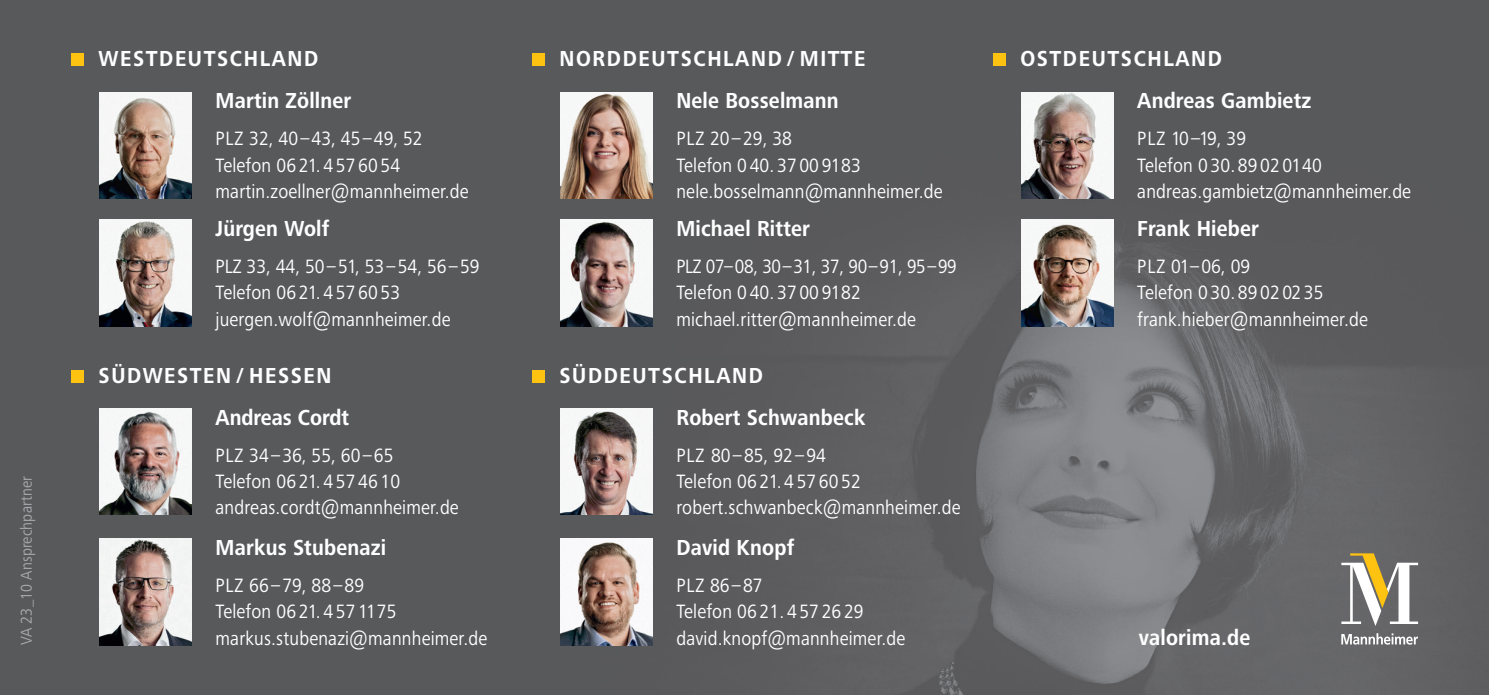
<style>
.page{position:relative;width:1489px;height:695px;background:#fff}
.page>*{position:absolute;margin:0;border:0;box-sizing:border-box;transform-origin:0 0}
.t1{font:700 22.5px/41.5px "Frutiger Next Pro";letter-spacing:.01em;color:#fff;scale:.9 1}
.t2{font:700 22.5px/42.5px "Frutiger Next Pro";letter-spacing:.07em;color:#fff;scale:.9 1}
.t3{font:700 22.5px/42.5px "Frutiger Next Pro";letter-spacing:.08em;color:#fff;scale:.9 1}
.t4{font:700 22.5px/42.5px "Frutiger Next Pro";letter-spacing:.04em;color:#fff;scale:.9 1}
.t5{font:20px/26.2px "Frutiger Next Pro";letter-spacing:.01em;color:#fff;scale:.9 1}
.t6{font:20px/26.2px "Frutiger Next Pro";letter-spacing:.01em;color:#fff;scale:.88 1}
.t7{font:16.25px "Frutiger Next Pro";letter-spacing:.01em;color:#a8a9ad;scale:.9 1}
</style>
<div class="page">
<img style="left:0;top:0;width:1488px;height:694px">
<svg style="left:1341px;top:553px;width:76px;height:73px"></svg>
<svg style="left:1341px;top:633px;width:76px;height:11px"></svg>
<div style="left:71px;top:53px;width:13px;height:13px;background:#fec210"></div>
<img style="left:99px;top:92px;width:92px;height:106px">
<img style="left:99px;top:220px;width:92px;height:106px">
<div style="left:531px;top:53px;width:13px;height:13px;background:#fec210"></div>
<img style="left:560px;top:92px;width:92px;height:106px">
<img style="left:560px;top:220px;width:92px;height:106px">
<div style="left:992px;top:53px;width:13px;height:13px;background:#fec210"></div>
<img style="left:1020px;top:92px;width:93px;height:106px">
<img style="left:1020px;top:220px;width:93px;height:106px">
<div style="left:71px;top:370px;width:13px;height:13px;background:#fec210"></div>
<img style="left:99px;top:408px;width:92px;height:106px">
<img style="left:99px;top:539px;width:92px;height:106px">
<div style="left:531px;top:370px;width:13px;height:13px;background:#fec210"></div>
<img style="left:560px;top:408px;width:92px;height:106px">
<img style="left:560px;top:539px;width:92px;height:106px">
<p class="t7" style="left:17px;top:645px;width:189px;rotate:-90deg">VA 23_10 Ansprechpartner</p>
<p class="t2" style="left:215px;top:37px;width:152px;text-indent:-117px">WESTDEUTSCHLAND<br>Martin Zöllner</p>
<p class="t5" style="left:215px;top:125px;width:283px">PLZ 32, 40–43, 45–49, 52<br>Telefon 06 21. 4 57 60 54 martin.zoellner@mannheimer.de</p>
<p class="t1" style="left:215px;top:208px;width:128px">Jürgen Wolf</p>
<p class="t5" style="left:215px;top:253px;width:295px">PLZ 33, 44, 50–51, 53–54, 56–59<br>Telefon 06 21. 4 57 60 53 juergen.wolf@mannheimer.de</p>
<p class="t2" style="left:215px;top:355px;width:150px;line-height:41.5px;text-indent:-117px">SÜDWESTEN / HESSEN<br>Andreas Cordt</p>
<p class="t5" style="left:215px;top:442px;width:272px">PLZ 34–36, 55, 60–65<br>Telefon 06 21. 4 57 46 10 andreas.cordt@mannheimer.de</p>
<p class="t1" style="left:215px;top:527px;width:191px">Markus Stubenazi</p>
<p class="t5" style="left:215px;top:572px;width:303px">PLZ 66–79, 88–89<br>Telefon 06 21. 4 57 1175 markus.stubenazi@mannheimer.de</p>
<p class="t3" style="left:676px;top:37px;width:211px;text-indent:-117px">NORDDEUTSCHLAND / MITTE<br>Nele Bosselmann</p>
<p class="t5" style="left:676px;top:125px;width:297px">PLZ 20–29, 38<br>Telefon 0 40. 37 00 9183 nele.bosselmann@mannheimer.de</p>
<p class="t1" style="left:676px;top:208px;width:150px">Michael Ritter</p>
<p class="t6" style="left:676px;top:253px;width:320px">PLZ 07–08, 30–31, 37, 90–91, 95–99<br>Telefon 0 40. 37 00 9182 michael.ritter@mannheimer.de</p>
<p class="t1" style="left:676px;top:355px;width:212px;text-indent:-117px">SÜDDEUTSCHLAND<br>Robert Schwanbeck</p>
<p class="t5" style="left:676px;top:442px;width:317px">PLZ 80–85, 92–94<br>Telefon 06 21. 4 57 60 52 robert.schwanbeck@mannheimer.de</p>
<p class="t1" style="left:676px;top:527px;width:132px">David Knopf</p>
<p class="t5" style="left:676px;top:572px;width:209px">PLZ 86–87<br>Telefon 06 21. 4 57 26 29</p>
<p class="t5" style="left:676px;top:624px;width:256px">david.knopf@mannheimer.de</p>
<p class="t4" style="left:1137px;top:37px;width:195px;text-indent:-117px">OSTDEUTSCHLAND<br>Andreas Gambietz</p>
<p class="t5" style="left:1137px;top:125px;width:306px">PLZ 10–19, 39<br>Telefon 0 30. 89 02 0140 andreas.gambietz@mannheimer.de</p>
<p class="t1" style="left:1137px;top:208px;width:137px">Frank Hieber</p>
<p class="t5" style="left:1137px;top:253px;width:258px">PLZ 01–06, 09<br>Telefon 0 30. 89 02 02 35 frank.hieber@mannheimer.de</p>
<p class="t1" style="left:1138px;top:617px;width:125px">valorima.de</p>
</div>
